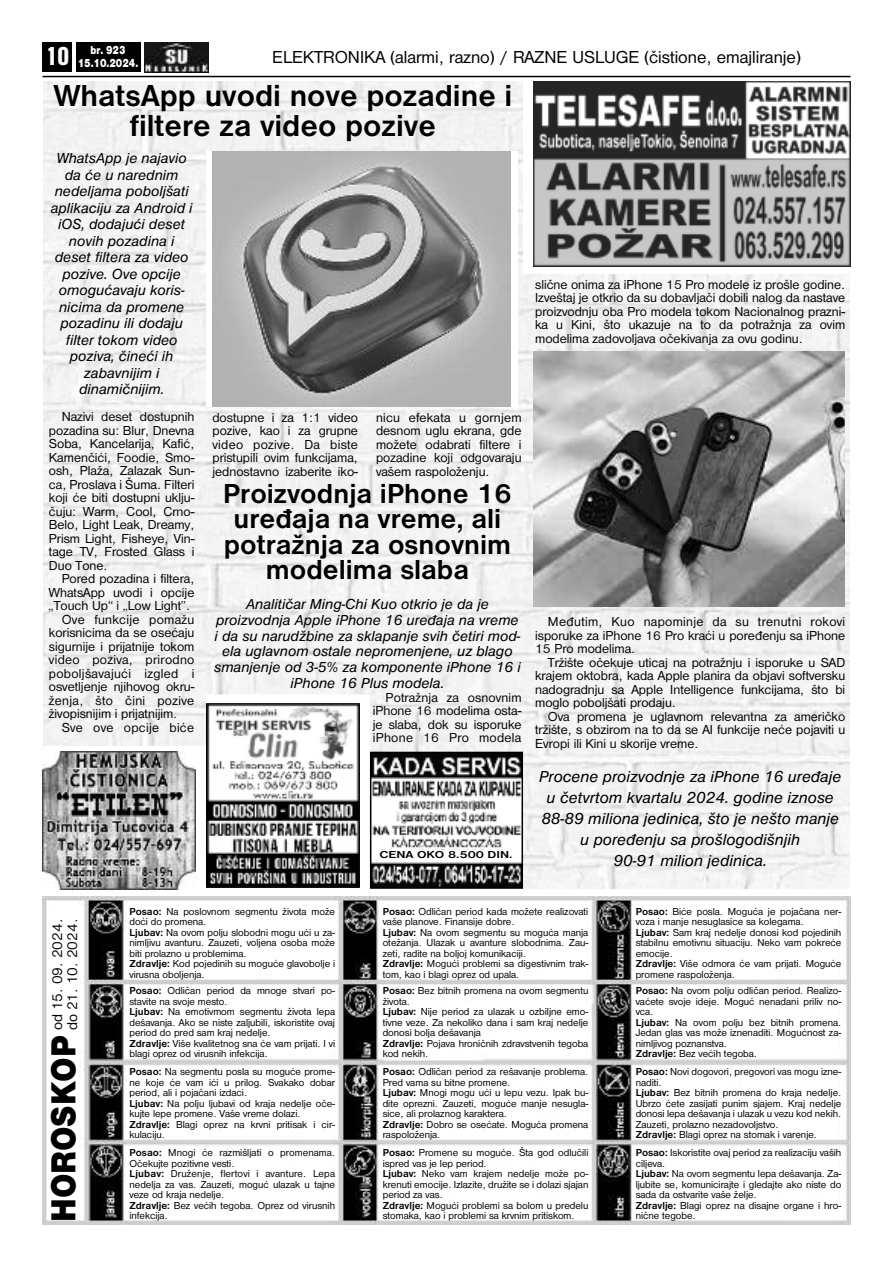
<style>
.page{position:relative;width:893px;height:1263px;background:#fff}
.page>*{position:absolute;margin:0;border:0;box-sizing:border-box;transform-origin:0 0}
.t1{font:36px "Nimbus San DEE Blac";color:#000;scale:.9 1}
.t2{font:700 31.5px/30px "Nimbus San DEE";color:#000;text-align:center}
.t3{font:700 28.5px/25.5px "Nimbus San DEE";color:#000;text-align:center}
.t4{font:27px "Nimbus San DEE Blac Cond";color:#fff}
.t5{font:18px "Nimbus San DEE";color:#000}
.t6{font:italic 16.5px/21px "Nimbus San DEE";color:#000;text-align:center}
.t7{font:italic 15px/16.5px "Nimbus San DEE";color:#000;text-align:center}
.t8{font:15px/15px "Nimbus San DEE";color:#000}
.t9{font:13.5px/13.5px "Nimbus San DEE";color:#000;text-align:justify}
.t10{font:13.5px "Nimbus San DEE";letter-spacing:.025em;color:#000}
.t11{font:12px/13.5px "Nimbus San DEE Blac";color:#fff;text-align:center;scale:.8 1}
.t12{font:10.5px/10.5px "Nimbus San DEE";color:#000}
.t13{font:700 10.5px "Nimbus San DEE";color:#000;scale:1.25 1}
.s1{font-weight:700}
</style>
<div class="page">
<img style="left:43px;top:81px;width:807px;height:809px">
<img style="left:43px;top:752px;width:153px;height:137px">
<hr style="left:43px;top:76px;width:807px;height:1px;background:#000">
<div style="left:43px;top:43px;width:29px;height:29px;background:#000"></div>
<div style="left:76px;top:43px;width:64px;height:29px;background:#000"></div>
<img style="left:145px;top:43px;width:63px;height:29px">
<img style="left:534px;top:81px;width:316px;height:186px">
<img style="left:43px;top:896px;width:807px;height:329px">
<img style="left:373px;top:755px;width:147px;height:131px">
<div style="left:370px;top:752px;width:153px;height:137px;border:2px solid #000"></div>
<div style="left:374px;top:850px;width:144px;height:12px;background:#fff"></div>
<img style="left:206px;top:703px;width:153px;height:184px">
<div style="left:206px;top:151px;width:312px;height:256px;background:#fff"></div>
<img style="left:213px;top:151px;width:298px;height:256px">
<img style="left:534px;top:352px;width:311px;height:254px">
<h3 class="t4" style="left:46px;top:40px;width:25px">10</h3>
<p class="t11" style="left:78px;top:43px;width:77px">br. 923<br>15.10.2024.</p>
<h3 class="t5" style="left:272px;top:47px;width:530px">ELEKTRONIKA (alarmi, razno) / RAZNE USLUGE (čistione, emajliranje)</h3>
<h2 class="t2" style="left:53px;top:80px;width:460px">WhatsApp uvodi nove pozadine i filtere za video pozive</h2>
<p class="t7" style="left:51px;top:150px;width:143px">WhatsApp je najavio da će u narednim nedeljama poboljšati aplikaciju za Android i iOS, dodajući deset novih pozadina i deset filtera za video pozive. Ove opcije omogućavaju koris&shy;nicima da promene pozadinu ili dodaju filter tokom video poziva, čineći ih zabavnijim i dinamičnijim.</p>
<p class="t9" style="left:49px;top:410px;width:147px;text-indent:13px">Nazivi deset dostupnih pozadina su: Blur, Dnevna Soba, Kancelarija, Kafić, Kamenčići, Foodie, Smo&shy;osh, Plaža, Zalazak Sun&shy;ca, Proslava i Šuma. Filteri koji će biti dostupni uklju&shy;čuju: Warm, Cool, Crno-Belo, Light Leak, Dreamy, Prism Light, Fisheye, Vin&shy;tage TV, Frosted Glass i Duo Tone.</p>
<p class="t9" style="left:62px;top:572px;width:134px">Pored pozadina i filtera,</p>
<p class="t9" style="left:49px;top:585px;width:147px">WhatsApp uvodi i opcije</p>
<p class="t9" style="left:49px;top:599px;width:143px">„Touch Up“ i „Low Light”.</p>
<p class="t10" style="left:62px;top:611px;width:134px">Ove funkcije pomažu</p>
<p class="t9" style="left:49px;top:626px;width:147px">korisnicima da se osećaju</p>
<p class="t9" style="left:49px;top:639px;width:147px">sigurnije i prijatnije tokom</p>
<p class="t10" style="left:49px;top:652px;width:147px">video poziva, prirodno</p>
<p class="t10" style="left:49px;top:665px;width:147px">poboljšavajući izgled i</p>
<p class="t9" style="left:49px;top:680px;width:147px">osvetljenje njihovog okru-</p>
<p class="t10" style="left:49px;top:692px;width:147px">ženja, što čini pozive</p>
<p class="t9" style="left:49px;top:707px;width:130px">živopisnijim i prijatnijim.</p>
<p class="t10" style="left:62px;top:719px;width:134px">Sve ove opcije biće</p>
<p class="t9" style="left:212px;top:410px;width:147px">dostupne i za 1:1 video pozive, kao i za grupne video pozive. Da biste pristupili ovim funkcijama, jednostavno izaberite iko-</p>
<p class="t9" style="left:376px;top:410px;width:147px">nicu efekata u gornjem desnom uglu ekrana, gde možete odabrati filtere i pozadine koji odgovaraju vašem raspoloženju.</p>
<h3 class="t3" style="left:223px;top:480px;width:290px">Proizvodnja iPhone 16 uređaja na vreme, ali potražnja za osnovnim modelima slaba</h3>
<p class="t7" style="left:214px;top:596px;width:308px;line-height:15.9px">Analitičar Ming-Chi Kuo otkrio je da je proizvodnja Apple iPhone 16 uređaja na vreme i da su narudžbine za sklapanje svih četiri mod&shy;ela uglavnom ostale nepromenjene, uz blago smanjenje od 3-5% za komponente iPhone 16 i iPhone 16 Plus modela.</p>
<p class="t9" style="left:373px;top:690px;width:150px;text-indent:13px">Potražnja za osnovnim iPhone 16 modelima osta&shy;je slaba, dok su isporuke iPhone 16 Pro modela</p>
<p class="t13" style="left:379px;top:848px;width:108px">CENA OKO 8.500 DIN.</p>
<p class="t9" style="left:535px;top:277px;width:312px">slične onima za iPhone 15 Pro modele iz prošle godine.<br>Izveštaj je otkrio da su dobavljači dobili nalog da nastave proizvodnju oba Pro modela tokom Nacionalnog prazni&shy;ka u Kini, što ukazuje na to da potražnja za ovim modelima zadovoljava očekivanja za ovu godinu.</p>
<p class="t9" style="left:535px;top:615px;width:312px;text-indent:13px">Međutim, Kuo napominje da su trenutni rokovi isporuke za iPhone 16 Pro kraći u poređenju sa iPhone 15 Pro modelima.</p>
<p class="t9" style="left:535px;top:655px;width:312px;text-indent:13px">Tržište očekuje uticaj na potražnju i isporuke u SAD krajem oktobra, kada Apple planira da objavi softversku nadogradnju sa Apple Intelligence funkcijama, što bi moglo poboljšati prodaju.</p>
<p class="t9" style="left:535px;top:709px;width:312px;text-indent:13px">Ova promena je uglavnom relevantna za američko tržište, s obzirom na to da se AI funkcije neće pojaviti u Evropi ili Kini u skorije vreme.</p>
<h3 class="t6" style="left:539px;top:766px;width:304px">Procene proizvodnje za iPhone 16 uređaje u četvrtom kvartalu 2024. godine iznose 88-89 miliona jedinica, što je nešto manje u poređenju sa prošlogodišnjih<br>90-91 milion jedinica.</h3>
<h3 class="t8" style="left:49px;top:1030px;width:113px;rotate:-90deg">od 15. 09. 2024. do 21. 10. 2024.</h3>
<h1 class="t1" style="left:42px;top:1222px;width:209px;rotate:-90deg">HOROSKOP</h1>
<p class="t12" style="left:129px;top:906px;width:207px"><span class="s1">Posao:</span> Na poslovnom segmentu života može doći do promena.<br><span class="s1">Ljubav:</span> Na ovom polju slobodni mogu ući u za&shy;nimljivu avanturu. Zauzeti, voljena osoba može biti prolazno u problemima.<br><span class="s1">Zdravlje:</span> Kod pojedinih su moguće glavobolje i virusna oboljenja.</p>
<p class="t12" style="left:129px;top:985px;width:207px"><span class="s1">Posao:</span> Odličan period da mnoge stvari po&shy;stavite na svoje mesto.<br><span class="s1">Ljubav:</span> Na emotivmom segmentu života lepa dešavanja. Ako se niste zaljubili, iskoristite ovaj period do pred sam kraj nedelje.<br><span class="s1">Zdravlje:</span> Više kvalitetnog sna će vam prijati. I vi blagi oprez od virusnih infekcija.</p>
<p class="t12" style="left:129px;top:1066px;width:207px"><span class="s1">Posao:</span> Na segmentu posla su moguće prome&shy;ne koje će vam ići u prilog. Svakako dobar period, ali i pojačani izdaci.<br><span class="s1">Ljubav:</span> Na polju ljubavi od kraja nedelje oče&shy;kujte lepe promene. Vaše vreme dolazi.<br><span class="s1">Zdravlje:</span> Blagi oprez na krvni pritisak i cir&shy;kulaciju.</p>
<p class="t12" style="left:129px;top:1147px;width:207px"><span class="s1">Posao:</span> Mnogi će razmišljati o promenama.<br>Očekujte pozitivne vesti.<br><span class="s1">Ljubav:</span> Druženje, flertovi i avanture. Lepa nedelja za vas. Zauzeti, moguć ulazak u tajne veze od kraja nedelje.<br><span class="s1">Zdravlje:</span> Bez većih tegoba. Oprez od virusnih infekcija.</p>
<p class="t12" style="left:383px;top:906px;width:207px"><span class="s1">Posao:</span> Odličan period kada možete realizovati vaše planove. Finansije dobre.<br><span class="s1">Ljubav:</span> Na ovom segmentu su moguća manja otežanja. Ulazak u avanture slobodnima. Zau&shy;zeti, radite na boljoj komunikaciji.<br><span class="s1">Zdravlje:</span> Mogući problemi sa digestivnim trak&shy;tom, kao i blagi oprez od upala.</p>
<p class="t12" style="left:383px;top:985px;width:207px"><span class="s1">Posao:</span> Bez bitnih promena na ovom segmentu života.<br><span class="s1">Ljubav:</span> Nije period za ulazak u ozbiljne emo&shy;tivne veze. Za nekoliko dana i sam kraj nedelje donosi bolja dešavanja<br><span class="s1">Zdravlje:</span> Pojava hroničnih zdravstvenih tegoba kod nekih.</p>
<p class="t12" style="left:383px;top:1066px;width:207px"><span class="s1">Posao:</span> Odličan period za rešavanje problema.<br>Pred vama su bitne promene.<br><span class="s1">Ljubav:</span> Mnogi mogu ući u lepu vezu. Ipak bu&shy;dite oprezni. Zauzeti, moguće manje nesugla&shy;sice, ali prolaznog karaktera.<br><span class="s1">Zdravlje:</span> Dobro se osećate. Moguća promena raspoloženja.</p>
<p class="t12" style="left:383px;top:1147px;width:207px"><span class="s1">Posao:</span> Promene su moguće. Šta god odlučili ispred vas je lep period.<br><span class="s1">Ljubav:</span> Neko vam krajem nedelje može po&shy;krenuti emocije. Izlazite, družite se i dolazi sjajan period za vas.<br><span class="s1">Zdravlje:</span> Mogući problemi sa bolom u predelu stomaka, kao i problemi sa krvnim pritiskom.</p>
<p class="t12" style="left:636px;top:906px;width:207px"><span class="s1">Posao:</span> Biće posla. Moguća je pojačana ner&shy;voza i manje nesuglasice sa kolegama.<br><span class="s1">Ljubav:</span> Sam kraj nedelje donosi kod pojedinih stabilnu emotivnu situaciju. Neko vam pokreće emocije.<br><span class="s1">Zdravlje:</span> Više odmora će vam prijati. Moguće promene raspoloženja.</p>
<p class="t12" style="left:636px;top:985px;width:207px"><span class="s1">Posao:</span> Na ovom polju odličan period. Realizo&shy;vaćete svoje ideje. Moguć nenadani priliv no&shy;vca.<br><span class="s1">Ljubav:</span> Na ovom polju bez bitnih promena.<br>Jedan glas vas može iznenaditi. Mogućnost za&shy;nimljivog poznanstva.<br><span class="s1">Zdravlje:</span> Bez većih tegoba.</p>
<p class="t12" style="left:636px;top:1066px;width:207px"><span class="s1">Posao:</span> Novi dogovori, pregovori vas mogu izne&shy;naditi.<br><span class="s1">Ljubav:</span> Bez bitnih promena do kraja nedelje.<br>Ubrzo ćete zasijati punim sjajem. Kraj nedelje donosi lepa dešavanja i ulazak u vezu kod nekih.<br>Zauzeti, prolazno nezadovoljstvo.<br><span class="s1">Zdravlje:</span> Blagi oprez na stomak i varenje.</p>
<p class="t12" style="left:636px;top:1147px;width:207px"><span class="s1">Posao:</span> Iskoristite ovaj period za realizaciju vaših ciljeva.<br><span class="s1">Ljubav:</span> Na ovom segmentu lepa dešavanja. Za&shy;ljubite se, komunicirajte i gledajte ako niste do sada da ostvarite vaše želje.<br><span class="s1">Zdravlje:</span> Blagi oprez na disajne organe i hro&shy;nične tegobe.</p>
</div>
